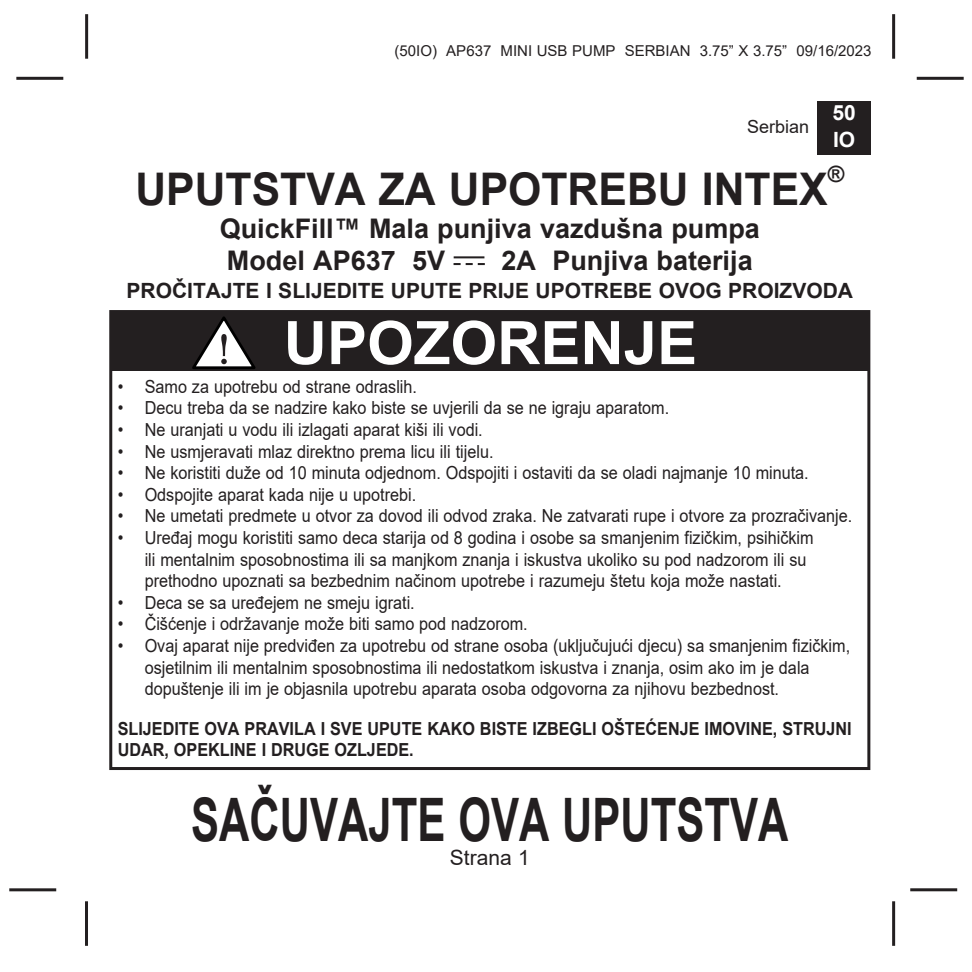
<style>
.page{position:relative;width:972px;height:972px;background:#fff}
.page>*{position:absolute;margin:0;border:0;box-sizing:border-box;transform-origin:0 0}
.t1{font:700 60px "Arial";color:#231f20;scale:.7 1}
.t2{font:700 60px "Arial";color:#fff}
.t3{font:700 45px "Arial";color:#231f20;scale:.95 1}
.t4{font:700 27px "Arial";color:#231f20}
.t5{font:700 22.5px "Arial";color:#231f20}
.t6{font:700 21px "Arial";color:#231f20}
.t7{font:21px "Arial";color:#231f20}
.t8{font:700 21px/27px "Arial";color:#fff}
.t9{font:18px "Arial";color:#231f20;scale:.9 1}
.t10{font:700 18px/21.6px "Arial";color:#231f20;scale:.9 1}
.t11{font:18px "Arial";color:#231f20}
.t12{font:15px "Arial";color:#231f20}
</style>
<div class="page">
<hr style="left:16px;top:77px;width:47px;height:3px;background:#231f20">
<hr style="left:9px;top:888px;width:47px;height:3px;background:#231f20">
<hr style="left:917px;top:77px;width:47px;height:3px;background:#231f20">
<hr style="left:910px;top:888px;width:47px;height:3px;background:#231f20">
<hr style="left:85px;top:14px;width:3px;height:45px;background:#231f20">
<hr style="left:892px;top:14px;width:3px;height:45px;background:#231f20">
<hr style="left:85px;top:901px;width:3px;height:45px;background:#231f20">
<hr style="left:892px;top:901px;width:3px;height:45px;background:#231f20">
<div style="left:817px;top:101px;width:54px;height:54px;background:#231f20"></div>
<hr style="left:454px;top:256px;width:30px;height:2px;background:#231f20">
<svg style="left:454px;top:263px;width:31px;height:2px"></svg>
<div style="left:109px;top:310px;width:761px;height:460px;border:3px solid #231f20"></div>
<div style="left:111px;top:313px;width:758px;height:58px;background:#231f20"></div>
<svg style="left:192px;top:316px;width:64px;height:53px"></svg>
<p class="t12" style="left:395px;top:40px;width:478px">(50IO) AP637 MINI USB PUMP SERBIAN 3.75” X 3.75” 09/16/2023</p>
<p class="t11" style="left:747px;top:115px;width:64px">Serbian</p>
<p class="t8" style="left:833px;top:100px;width:25px">50<br>IO</p>
<p class="t3" style="left:135px;top:157px;width:730px">UPUTSTVA ZA UPOTREBU INTEX</p>
<p class="t5" style="left:828px;top:158px;width:18px">®</p>
<p class="t4" style="left:220px;top:209px;width:542px">QuickFill™ Mala punjiva vazdušna pumpa</p>
<p class="t4" style="left:227px;top:241px;width:220px">Model AP637 5V</p>
<p class="t4" style="left:501px;top:241px;width:253px">2A Punjiva baterija</p>
<p class="t6" style="left:127px;top:276px;width:728px">PROČITAJTE I SLIJEDITE UPUTE PRIJE UPOTREBE OVOG PROIZVODA</p>
<p class="t2" style="left:284px;top:301px;width:415px">UPOZORENJE</p>
<p class="t9" style="left:118px;top:374px;width:334px">• Samo za upotrebu od strane odraslih.</p>
<p class="t9" style="left:118px;top:396px;width:614px">• Decu treba da se nadzire kako biste se uvjerili da se ne igraju aparatom.</p>
<p class="t9" style="left:118px;top:417px;width:407px">• Ne uranjati u vodu ili izlagati aparat kiši ili vodi.</p>
<p class="t9" style="left:118px;top:439px;width:419px">• Ne usmjeravati mlaz direktno prema licu ili tijelu.</p>
<p class="t9" style="left:118px;top:461px;width:769px">• Ne koristiti duže od 10 minuta odjednom. Odspojiti i ostaviti da se oladi najmanje 10 minuta.</p>
<p class="t9" style="left:118px;top:482px;width:333px">• Odspojite aparat kada nije u upotrebi.</p>
<p class="t9" style="left:118px;top:504px;width:818px">• Ne umetati predmete u otvor za dovod ili odvod zraka. Ne zatvarati rupe i otvore za prozračivanje.</p>
<p class="t9" style="left:118px;top:525px;width:775px">• Uređaj mogu koristiti samo deca starija od 8 godina i osobe sa smanjenim fizičkim, psihičkim</p>
<p class="t9" style="left:145px;top:547px;width:737px">ili mentalnim sposobnostima ili sa manjkom znanja i iskustva ukoliko su pod nadzorom ili su</p>
<p class="t9" style="left:145px;top:569px;width:709px">prethodno upoznati sa bezbednim načinom upotrebe i razumeju štetu koja može nastati.</p>
<p class="t9" style="left:118px;top:590px;width:332px">• Deca se sa uređejem ne smeju igrati.</p>
<p class="t9" style="left:118px;top:612px;width:457px">• Čišćenje i održavanje može biti samo pod nadzorom.</p>
<p class="t9" style="left:118px;top:633px;width:815px">• Ovaj aparat nije predviđen za upotrebu od strane osoba (uključujući djecu) sa smanjenim fizičkim,</p>
<p class="t9" style="left:145px;top:655px;width:740px">osjetilnim ili mentalnim sposobnostima ili nedostatkom iskustva i znanja, osim ako im je dala</p>
<p class="t9" style="left:145px;top:677px;width:706px">dopuštenje ili im je objasnila upotrebu aparata osoba odgovorna za njihovu bezbednost.</p>
<p class="t10" style="left:118px;top:718px;width:817px">SLIJEDITE OVA PRAVILA I SVE UPUTE KAKO BISTE IZBEGLI OŠTEĆENJE IMOVINE, STRUJNI<br>UDAR, OPEKLINE I DRUGE OZLJEDE.</p>
<h1 class="t1" style="left:191px;top:778px;width:855px">SAČUVAJTE OVA UPUTSTVA</h1>
<p class="t7" style="left:450px;top:843px;width:81px">Strana 1</p>
</div>
